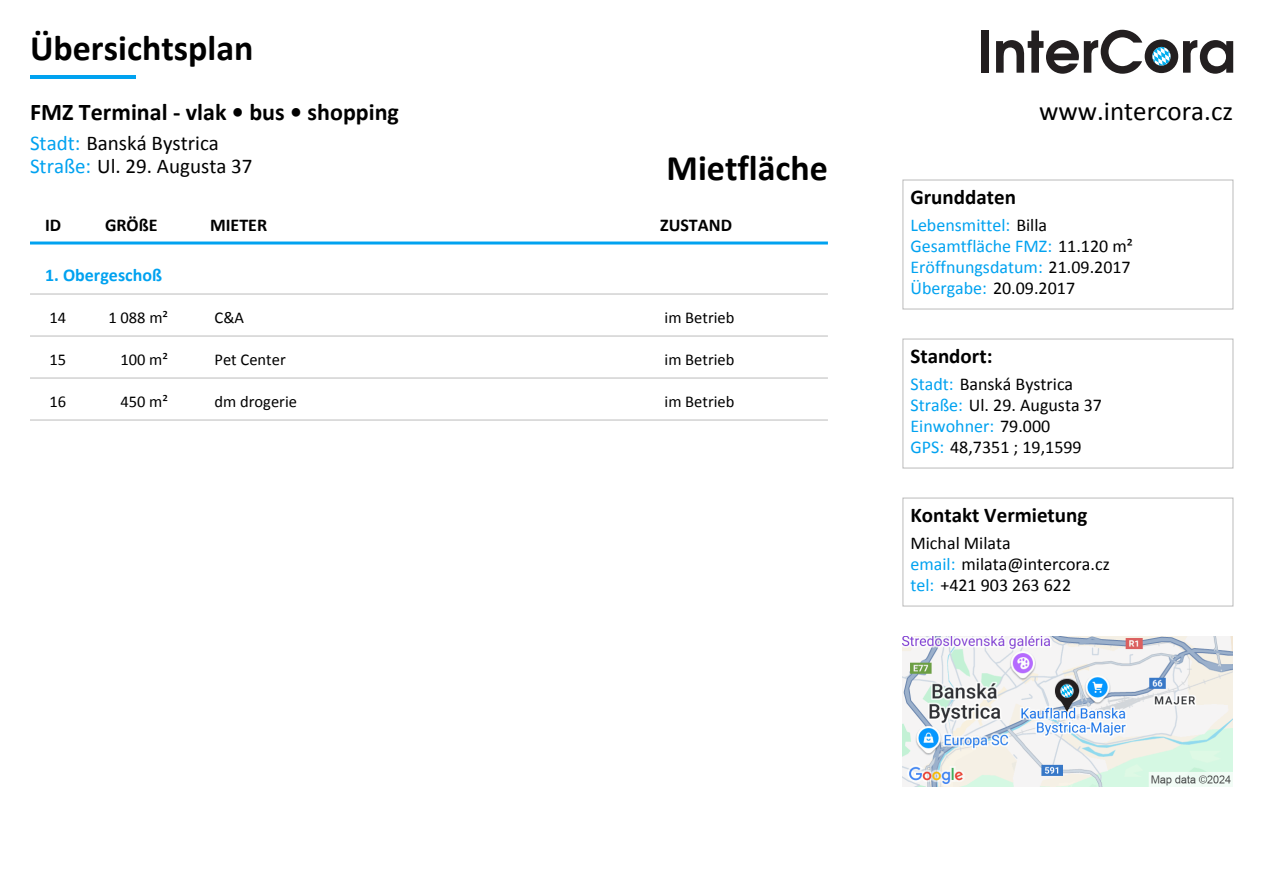
<style>
.page{position:relative;width:1263px;height:893px;background:#fff}
.page>*{position:absolute;margin:0;border:0;box-sizing:border-box;transform-origin:0 0}
.t1{font:700 36px "Calibri";color:#000}
.t2{font:27px "Calibri";color:#000}
.t3{font:700 24px "Calibri";color:#000}
.t4{font:21px/22.5px "Calibri";color:#000}
.t5{font:700 21px "Calibri";color:#000}
.t6{font:18px/21px "Calibri";color:#000}
.t7{font:18px/21px "Calibri";color:#00a2f0}
.t8{font:700 18px "Calibri";color:#000}
.t9{font:700 18px "Calibri";color:#00a2f0}
.t10{font:16.5px "Calibri";color:#000}
.s1{color:#00a2f0}
.s2{color:#000}
</style>
<div class="page">
<div style="left:981px;top:31px;width:8px;height:42px;background:#231f20"></div>
<svg style="left:996px;top:30px;width:237px;height:44px"></svg>
<hr style="left:30px;top:75px;width:105px;height:3px;background:#00a2f0">
<div style="left:902px;top:180px;width:331px;height:129px;background:#fff;border:1px solid #bbb"></div>
<div style="left:902px;top:339px;width:331px;height:129px;background:#fff;border:1px solid #bbb"></div>
<div style="left:902px;top:498px;width:331px;height:108px;background:#fff;border:1px solid #bbb"></div>
<img style="left:903px;top:636px;width:330px;height:150px">
<hr style="left:30px;top:294px;width:798px;height:1px;background:#bbb">
<hr style="left:30px;top:336px;width:798px;height:1px;background:#bbb">
<hr style="left:30px;top:378px;width:798px;height:1px;background:#bbb">
<hr style="left:30px;top:420px;width:798px;height:1px;background:#bbb">
<hr style="left:30px;top:242px;width:798px;height:2px;background:#00a2f0">
<h1 class="t1" style="left:30px;top:33px;width:225px">Übersichtsplan</h1>
<h3 class="t3" style="left:30px;top:102px;width:370px">FMZ Terminal - vlak bus shopping</h3>
<p class="t4" style="left:30px;top:134px;width:224px"><span class="s1">Stadt:</span> Banská Bystrica<br><span class="s1">Straße:</span> Ul. 29. Augusta 37</p>
<h1 class="t1" style="left:666px;top:153px;width:163px">Mietfläche</h1>
<p class="t8" style="left:45px;top:218px;width:18px">ID</p>
<p class="t8" style="left:105px;top:218px;width:54px">GRÖßE</p>
<p class="t8" style="left:210px;top:218px;width:59px">MIETER</p>
<p class="t8" style="left:660px;top:218px;width:73px">ZUSTAND</p>
<p class="t9" style="left:45px;top:267px;width:119px">1. Obergeschoß</p>
<p class="t10" style="left:50px;top:310px;width:18px">14</p>
<p class="t10" style="left:108px;top:310px;width:61px">1 088 m²</p>
<p class="t10" style="left:214px;top:310px;width:31px">C&amp;A</p>
<p class="t10" style="left:664px;top:310px;width:71px">im Betrieb</p>
<p class="t10" style="left:50px;top:352px;width:18px">15</p>
<p class="t10" style="left:120px;top:352px;width:49px">100 m²</p>
<p class="t10" style="left:214px;top:352px;width:73px">Pet Center</p>
<p class="t10" style="left:664px;top:352px;width:71px">im Betrieb</p>
<p class="t10" style="left:50px;top:394px;width:18px">16</p>
<p class="t10" style="left:120px;top:394px;width:49px">450 m²</p>
<p class="t10" style="left:214px;top:394px;width:84px">dm drogerie</p>
<p class="t10" style="left:664px;top:394px;width:71px">im Betrieb</p>
<h2 class="t2" style="left:1039px;top:100px;width:196px">www.intercora.cz</h2>
<p class="t5" style="left:910px;top:188px;width:107px">Grunddaten</p>
<p class="t7" style="left:910px;top:216px;width:224px">Lebensmittel: <span class="s2">Billa<br></span>Gesamtfläche FMZ: <span class="s2">11.120 m²<br></span>Eröffnungsdatum: <span class="s2">21.09.2017<br></span>Übergabe: <span class="s2">20.09.2017</span></p>
<p class="t5" style="left:910px;top:347px;width:84px">Standort:</p>
<p class="t6" style="left:910px;top:375px;width:193px"><span class="s1">Stadt:</span> Banská Bystrica<br><span class="s1">Straße:</span> Ul. 29. Augusta 37<br><span class="s1">Einwohner:</span> 79.000<br><span class="s1">GPS:</span> 48,7351 ; 19,1599</p>
<p class="t5" style="left:910px;top:506px;width:179px">Kontakt Vermietung</p>
<p class="t6" style="left:910px;top:534px;width:201px">Michal Milata<br><span class="s1">email:</span> milata@intercora.cz <span class="s1">tel:</span> +421 903 263 622</p>
</div>
